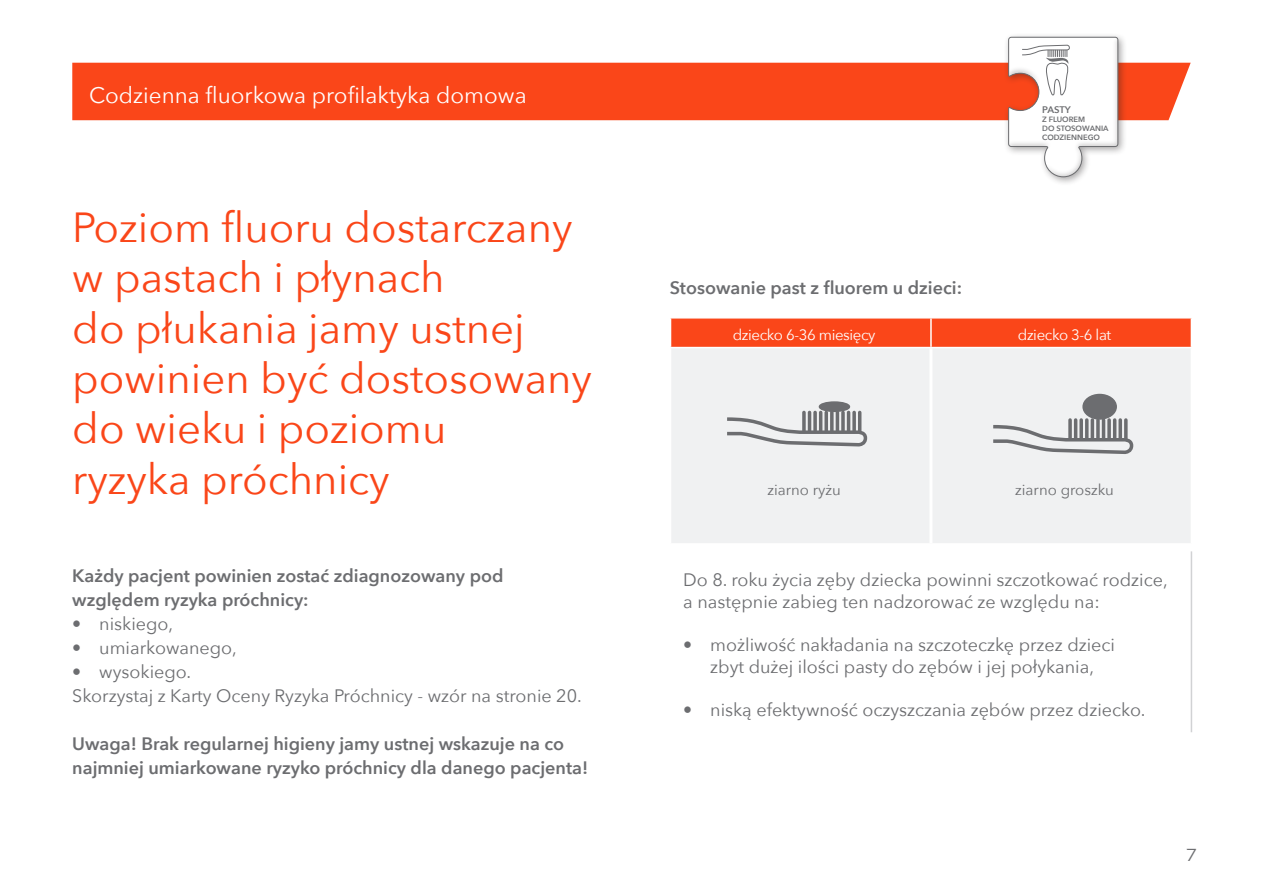
<style>
.page{position:relative;width:1263px;height:893px;background:#fff}
.page>*{position:absolute;margin:0;border:0;box-sizing:border-box;transform-origin:0 0}
.t1{font:42px/50.4px "Avenir Next";color:#fa4619}
.t2{font:22.5px "Avenir Next";color:#fff}
.t3{font:18px/21.6px "Avenir Next";color:#6c6d70}
.t4{font:600 18px/24px "Avenir Next";color:#6c6d70}
.t5{font:300 18px "Colgate Ready";color:#6c6d70}
.t6{font:15px "Avenir Next";letter-spacing:-.025em;color:#fff}
.t7{font:15px "Avenir Next";color:#6c6d70}
.t8{font:600 9.6px "Avenir Next";letter-spacing:-.015em;color:#6c6d70}
.t9{font:600 7.65px/9.1px "Avenir Next";color:#6c6d70}
</style>
<div class="page">
<div style="left:72px;top:63px;width:1119px;height:57px;background:#fa4619"></div>
<hr style="left:1191px;top:551px;width:1px;height:181px;background:#d1d2d4">
<div style="left:671px;top:348px;width:520px;height:195px;background:#f0f1f2"></div>
<svg style="left:670px;top:318px;width:522px;height:29px;background:#fa4c21"></svg>
<hr style="left:929px;top:348px;width:3px;height:195px;background:#fff">
<svg style="left:724px;top:416px;width:145px;height:32px"></svg>
<hr style="left:858px;top:412px;width:3px;height:19px;background:#6c6d70">
<svg style="left:852px;top:412px;width:4px;height:19px"></svg>
<hr style="left:847px;top:412px;width:3px;height:19px;background:#6c6d70">
<svg style="left:841px;top:412px;width:4px;height:19px"></svg>
<hr style="left:836px;top:412px;width:3px;height:19px;background:#6c6d70">
<svg style="left:830px;top:412px;width:4px;height:19px"></svg>
<svg style="left:824px;top:412px;width:4px;height:19px"></svg>
<hr style="left:819px;top:412px;width:3px;height:19px;background:#6c6d70">
<svg style="left:813px;top:412px;width:4px;height:19px"></svg>
<hr style="left:808px;top:412px;width:3px;height:19px;background:#6c6d70">
<svg style="left:802px;top:412px;width:4px;height:19px"></svg>
<div style="left:819px;top:402px;width:30px;height:9px;background:#6c6d70;border-radius:50%"></div>
<div style="left:819px;top:401px;width:31px;height:11px;border:2px solid #6c6d70;border-radius:50%"></div>
<svg style="left:990px;top:423px;width:145px;height:33px"></svg>
<hr style="left:1124px;top:420px;width:3px;height:19px;background:#6c6d70">
<svg style="left:1118px;top:420px;width:4px;height:19px"></svg>
<hr style="left:1113px;top:420px;width:3px;height:19px;background:#6c6d70">
<svg style="left:1107px;top:420px;width:4px;height:19px"></svg>
<hr style="left:1102px;top:420px;width:3px;height:19px;background:#6c6d70">
<svg style="left:1096px;top:420px;width:4px;height:19px"></svg>
<hr style="left:1091px;top:420px;width:3px;height:19px;background:#6c6d70">
<hr style="left:1085px;top:420px;width:3px;height:19px;background:#6c6d70">
<svg style="left:1079px;top:420px;width:4px;height:19px"></svg>
<hr style="left:1074px;top:420px;width:3px;height:19px;background:#6c6d70">
<svg style="left:1068px;top:420px;width:4px;height:19px"></svg>
<div style="left:1083px;top:394px;width:33px;height:25px;background:#6c6d70;border-radius:50%"></div>
<div style="left:1082px;top:394px;width:35px;height:26px;border:2px solid #6c6d70;border-radius:50%"></div>
<div style="left:1004px;top:33px;width:123px;height:153px;background:#231f20;opacity:.4"></div>
<div style="left:1008px;top:37px;width:112px;height:141px;background:#231f20;opacity:.2"></div>
<svg style="left:1008px;top:37px;width:110px;height:140px"></svg>
<p class="t2" style="left:89px;top:76px;width:439px">Codzienna fluorkowa profilaktyka domowa</p>
<p class="t1" style="left:72px;top:200px;width:521px">Poziom fluoru dostarczany w pastach i płynach<br>do płukania jamy ustnej powinien być dostosowany do wieku i poziomu<br>ryzyka próchnicy</p>
<p class="t4" style="left:72px;top:563px;width:433px">Każdy pacjent powinien zostać zdiagnozowany pod względem ryzyka próchnicy:</p>
<p class="t3" style="left:72px;top:612px;width:102px">• niskiego,</p>
<p class="t3" style="left:72px;top:636px;width:166px">• umiarkowanego,</p>
<p class="t3" style="left:72px;top:660px;width:121px">• wysokiego.</p>
<p class="t3" style="left:72px;top:684px;width:511px">Skorzystaj z Karty Oceny Ryzyka Próchnicy - wzór na stronie 20.</p>
<p class="t4" style="left:72px;top:731px;width:517px">Uwaga! Brak regularnej higieny jamy ustnej wskazuje na co najmniej umiarkowane ryzyko próchnicy dla danego pacjenta!</p>
<p class="t8" style="left:1042px;top:101px;width:30px">PASTY</p>
<p class="t9" style="left:1042px;top:114px;width:68px">Z FLUOREM<br>DO STOSOWANIA<br>CODZIENNEGO</p>
<p class="t4" style="left:670px;top:276px;width:294px">Stosowanie past z fluorem u dzieci:</p>
<p class="t6" style="left:733px;top:322px;width:144px">dziecko 6-36 miesięcy</p>
<p class="t6" style="left:1018px;top:322px;width:95px">dziecko 3-6 lat</p>
<p class="t7" style="left:767px;top:477px;width:75px">ziarno ryżu</p>
<p class="t7" style="left:1015px;top:477px;width:100px">ziarno groszku</p>
<p class="t3" style="left:683px;top:569px;width:486px">Do 8. roku życia zęby dziecka powinni szczotkować rodzice, a następnie zabieg ten nadzorować ze względu na:</p>
<p class="t3" style="left:683px;top:633px;width:433px;text-align:center">• możliwość nakładania na szczoteczkę przez dzieci zbyt dużej ilości pasty do zębów i jej połykania,</p>
<p class="t3" style="left:683px;top:698px;width:464px">• niską efektywność oczyszczania zębów przez dziecko.</p>
<p class="t5" style="left:1186px;top:841px;width:12px">7</p>
</div>
